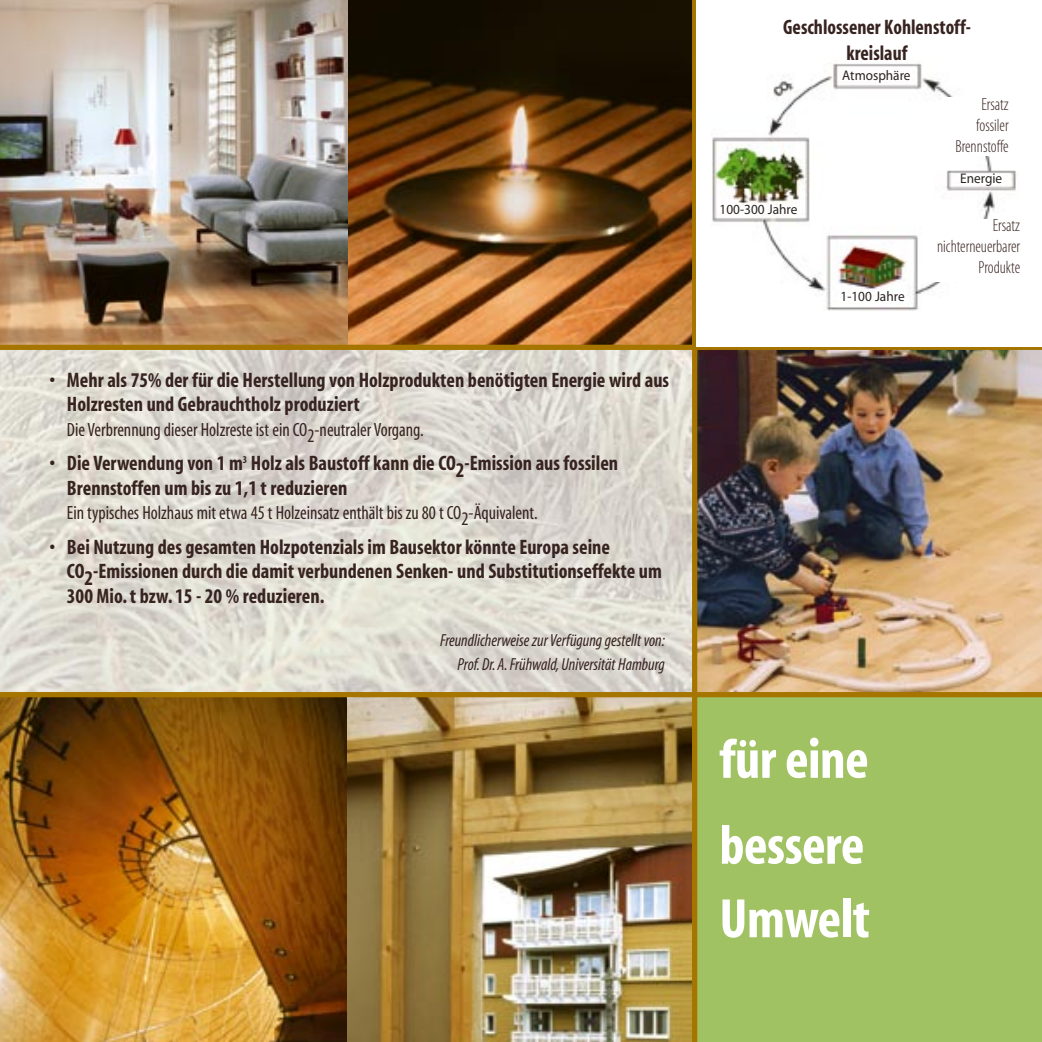
<style>
.page{position:relative;width:1042px;height:1042px;background:#fff}
.page>*{position:absolute;margin:0;border:0;box-sizing:border-box;transform-origin:0 0}
.t1{font:56px/85.9px "Myriad MM 700 300";letter-spacing:-.01em;color:#fff}
.t2{font:21px/24.5px "Myriad MM 700 300";color:#37231f}
.t3{font:21px/25.2px "Myriad MM 700 300";color:#37231f;text-align:center;scale:.95 1}
.t4{font:19.25px "Myriad MM 400 300";color:#37231f;scale:.95 1}
.t5{font:17.5px/24.5px "Myriad MM It 400 300";color:#37231f;text-align:right;scale:.95 1}
.t6{font:17.5px/21px "Myriad MM 215 300";color:#37231f;text-align:right;scale:.95 1}
.t7{font:14px "Myriad MM 400 600";color:#282420;scale:.95 1}
</style>
<div class="page">
<img style="left:0;top:0;width:1042px;height:1042px">
<p class="t2" style="left:67px;top:368px;width:604px;text-indent:-17px">• Mehr als 75% der für die Herstellung von Holzprodukten benötigten Energie wird aus<br>Holzresten und Gebrauchtholz produziert</p>
<p class="t4" style="left:67px;top:420px;width:377px">Die Verbrennung dieser Holzreste ist ein CO2-neutraler Vorgang.</p>
<p class="t2" style="left:67px;top:452px;width:553px;text-indent:-17px">• Die Verwendung von 1 m<sup>3</sup> Holz als Baustoff kann die CO2-Emission aus fossilen<br>Brennstoffen um bis zu 1,1 t reduzieren</p>
<p class="t4" style="left:67px;top:503px;width:497px">Ein typisches Holzhaus mit etwa 45 t Holzeinsatz enthält bis zu 80 t CO2-Äquivalent.</p>
<p class="t2" style="left:67px;top:535px;width:596px;text-indent:-17px">• Bei Nutzung des gesamten Holzpotenzials im Bausektor könnte Europa seine<br>CO2-Emissionen durch die damit verbundenen Senken- und Substitutionseffekte um<br>300 Mio. t bzw. 15 - 20 % reduzieren.</p>
<p class="t5" style="left:440px;top:628px;width:238px">Freundlicherweise zur Verfügung gestellt von:<br>Prof. Dr. A. Frühwald, Universität Hamburg</p>
<p class="t3" style="left:783px;top:16px;width:199px">Geschlossener Kohlenstoff&shy;kreislauf</p>
<p class="t7" style="left:719px;top:202px;width:83px">100-300 Jahre</p>
<p class="t7" style="left:842px;top:68px;width:73px">Atmosphäre</p>
<p class="t7" style="left:840px;top:289px;width:69px">1-100 Jahre</p>
<p class="t6" style="left:955px;top:95px;width:57px">Ersatz fossiler<br>Brennstoffe</p>
<p class="t7" style="left:960px;top:172px;width:46px">Energie</p>
<p class="t6" style="left:937px;top:216px;width:89px">Ersatz nichterneuerbarer<br>Produkte</p>
<p class="t1" style="left:719px;top:718px;width:151px">für eine bessere</p>
<p class="t1" style="left:719px;top:878px;width:152px">Umwelt</p>
</div>
